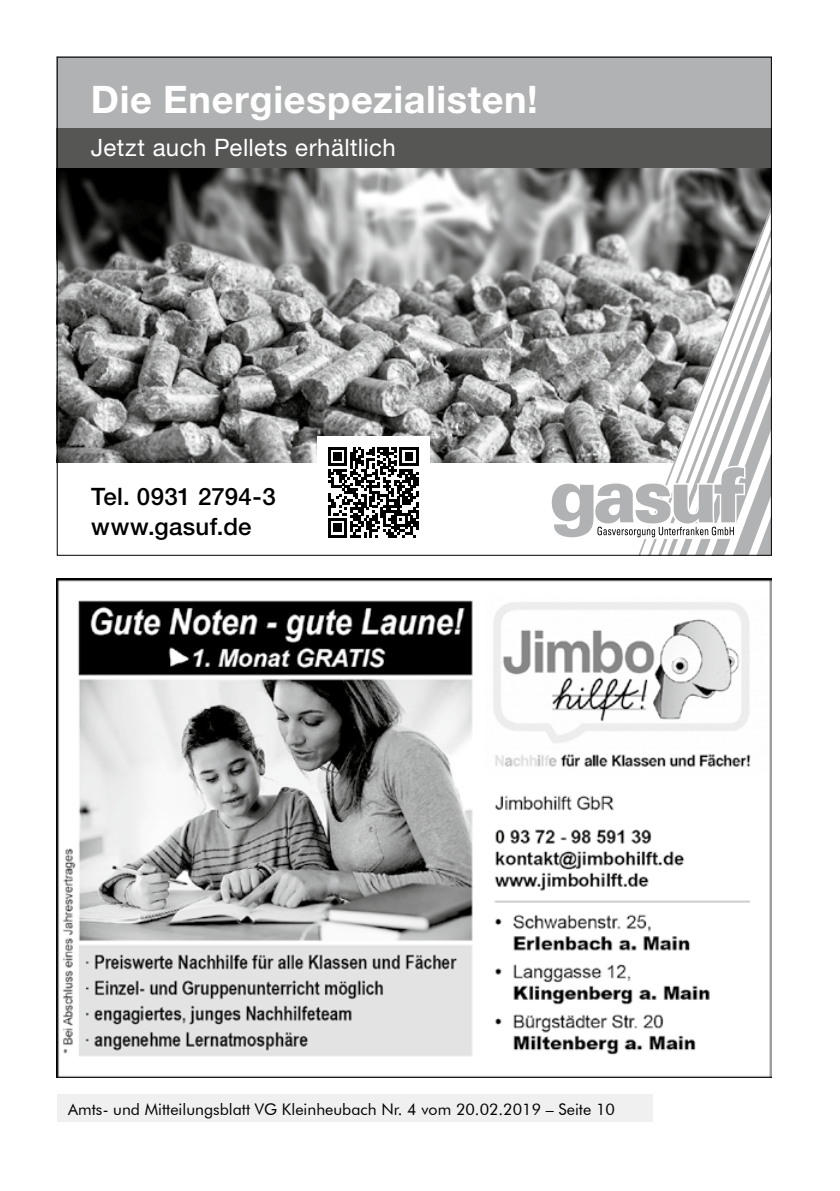
<style>
.page{position:relative;width:840px;height:1191px;background:#fff}
.page>*{position:absolute;margin:0;border:0;box-sizing:border-box;transform-origin:0 0}
.t1{font:700 38px "Helvetica Neue";letter-spacing:.015em;color:#fff}
.t2{font:24px "Helvetica Neue";letter-spacing:.015em;color:#fff}
.t3{font:500 24px/30px "Helvetica Neue";letter-spacing:.01em;color:#000}
.t4{font:16px "Futura BT";color:#000}
</style>
<div class="page">
<div style="left:57px;top:1095px;width:595px;height:27px;background:#f0f0f0"></div>
<img style="left:59px;top:168px;width:543px;height:295px">
<div style="left:57px;top:57px;width:714px;height:82px;background:#b1b2b3"></div>
<div style="left:57px;top:128px;width:714px;height:40px;background:#565655"></div>
<svg style="left:602px;top:168px;width:167px;height:69px"></svg>
<svg style="left:548px;top:237px;width:221px;height:317px"></svg>
<div style="left:317px;top:436px;width:112px;height:112px;background:#fff"></div>
<svg style="left:328px;top:447px;width:90px;height:90px"></svg>
<img style="left:57px;top:578px;width:714px;height:499px">
<h1 class="t1" style="left:91px;top:76px;width:448px">Die Energiespezialisten!</h1>
<h2 class="t2" style="left:91px;top:133px;width:306px">Jetzt auch Pellets erhältlich</h2>
<h2 class="t3" style="left:91px;top:481px;width:186px">Tel. 0931 2794-3 www.gasuf.de</h2>
<p class="t4" style="left:68px;top:1099px;width:548px">Amts- und Mitteilungsblatt VG Kleinheubach Nr. 4 vom 20.02.2019 – Seite 10</p>
</div>
